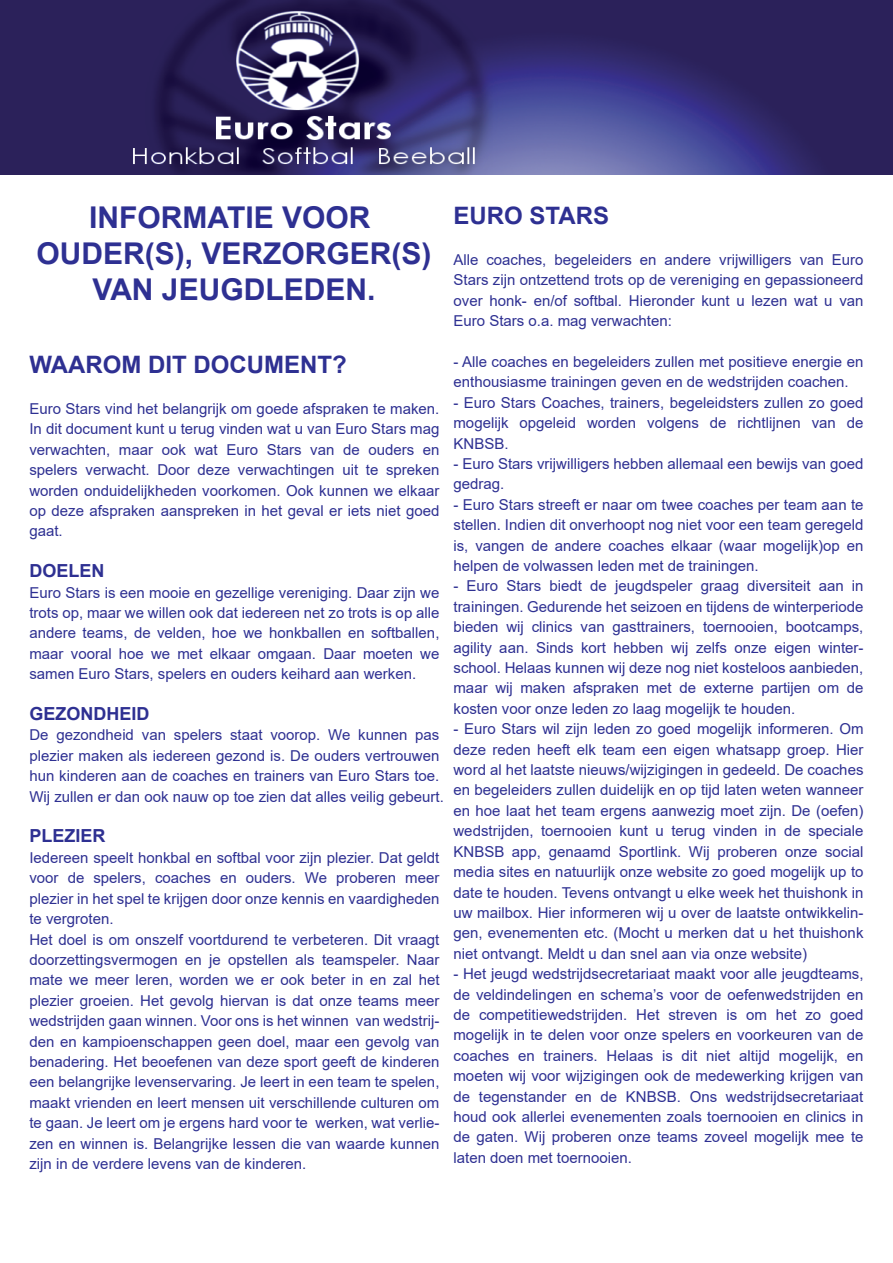
<style>
.page{position:relative;width:893px;height:1263px;background:#fff}
.page>*{position:absolute;margin:0;border:0;box-sizing:border-box;transform-origin:0 0}
.t1{font:700 30px/36px "Arial";color:#2e3092;text-align:center}
.t2{font:700 24px "Arial";color:#2e3092}
.t3{font:700 18px "Arial";color:#2e3092}
.t4{font:15px/20.4px "Arial";color:#2e3092;text-align:justify}
</style>
<div class="page">
<img style="left:0;top:0;width:893px;height:175px">
<h1 class="t1" style="left:36px;top:200px;width:397px">INFORMATIE VOOR<br>OUDER(S), VERZORGER(S)<br>VAN JEUGDLEDEN.</h1>
<h2 class="t2" style="left:29px;top:348px;width:319px">WAAROM DIT DOCUMENT?</h2>
<p class="t4" style="left:29px;top:398px;width:412px">Euro Stars vind het belangrijk om goede afspraken te maken.<br>In dit document kunt u terug vinden wat u van Euro Stars mag verwachten, maar ook wat Euro Stars van de ouders en spelers verwacht. Door deze verwachtingen uit te spreken worden onduidelijkheden voorkomen. Ook kunnen we elkaar op deze afspraken aanspreken in het geval er iets niet goed gaat.</p>
<p class="t3" style="left:29px;top:558px;width:77px">DOELEN</p>
<p class="t4" style="left:29px;top:582px;width:412px">Euro Stars is een mooie en gezellige vereniging. Daar zijn we trots op, maar we willen ook dat iedereen net zo trots is op alle andere teams, de velden, hoe we honkballen en softballen, maar vooral hoe we met elkaar omgaan. Daar moeten we samen Euro Stars, spelers en ouders keihard aan werken.</p>
<p class="t3" style="left:29px;top:701px;width:122px">GEZONDHEID</p>
<p class="t4" style="left:29px;top:725px;width:416px;text-align:left">De gezondheid van spelers staat voorop. We kunnen pas plezier maken als iedereen gezond is. De ouders vertrouwen hun kinderen aan de coaches en trainers van Euro Stars toe.<br>Wij zullen er dan ook nauw op toe zien dat alles veilig gebeurt.</p>
<p class="t3" style="left:29px;top:823px;width:78px">PLEZIER</p>
<p class="t4" style="left:29px;top:847px;width:412px;text-align:left">Iedereen speelt honkbal en softbal voor zijn plezier. Dat geldt voor de spelers, coaches en ouders. We proberen meer plezier in het spel te krijgen door onze kennis en vaardigheden te vergroten.<br>Het doel is om onszelf voortdurend te verbeteren. Dit vraagt doorzettingsvermogen en je opstellen als teamspeler. Naar mate we meer leren, worden we er ook beter in en zal het plezier groeien. Het gevolg hiervan is dat onze teams meer wedstrijden gaan winnen. Voor ons is het winnen van wedstrij&shy;den en kampioenschappen geen doel, maar een gevolg van benadering. Het beoefenen van deze sport geeft de kinderen een belangrijke levenservaring. Je leert in een team te spelen, maakt vrienden en leert mensen uit verschillende culturen om te gaan. Je leert om je ergens hard voor te werken, wat verlie&shy;zen en winnen is. Belangrijke lessen die van waarde kunnen zijn in de verdere levens van de kinderen.</p>
<h2 class="t2" style="left:453px;top:199px;width:157px">EURO STARS</h2>
<p class="t4" style="left:453px;top:249px;width:412px">Alle coaches, begeleiders en andere vrijwilligers van Euro Stars zijn ontzettend trots op de vereniging en gepassioneerd over honk- en/of softbal. Hieronder kunt u lezen wat u van Euro Stars o.a. mag verwachten:</p>
<p class="t4" style="left:453px;top:351px;width:411px">- Alle coaches en begeleiders zullen met positieve energie en enthousiasme trainingen geven en de wedstrijden coachen.</p>
<p class="t4" style="left:453px;top:392px;width:411px">- Euro Stars Coaches, trainers, begeleidsters zullen zo goed mogelijk opgeleid worden volgens de richtlijnen van de KNBSB.</p>
<p class="t4" style="left:453px;top:453px;width:411px">- Euro Stars vrijwilligers hebben allemaal een bewijs van goed gedrag.</p>
<p class="t4" style="left:453px;top:494px;width:412px">- Euro Stars streeft er naar om twee coaches per team aan te stellen. Indien dit onverhoopt nog niet voor een team geregeld is, vangen de andere coaches elkaar (waar mogelijk)op en helpen de volwassen leden met de trainingen.</p>
<p class="t4" style="left:453px;top:576px;width:411px">- Euro Stars biedt de jeugdspeler graag diversiteit aan in trainingen. Gedurende het seizoen en tijdens de winterperiode bieden wij clinics van gasttrainers, toernooien, bootcamps, agility aan. Sinds kort hebben wij zelfs onze eigen winter&shy;school. Helaas kunnen wij deze nog niet kosteloos aanbieden, maar wij maken afspraken met de externe partijen om de kosten voor onze leden zo laag mogelijk te houden.</p>
<p class="t4" style="left:453px;top:719px;width:412px">- Euro Stars wil zijn leden zo goed mogelijk informeren. Om deze reden heeft elk team een eigen whatsapp groep. Hier word al het laatste nieuws/wijzigingen in gedeeld. De coaches en begeleiders zullen duidelijk en op tijd laten weten wanneer en hoe laat het team ergens aanwezig moet zijn. De (oefen) wedstrijden, toernooien kunt u terug vinden in de speciale KNBSB app, genaamd Sportlink. Wij proberen onze social media sites en natuurlijk onze website zo goed mogelijk up to date te houden. Tevens ontvangt u elke week het thuishonk in uw mailbox. Hier informeren wij u over de laatste ontwikkelin&shy;gen, evenementen etc. (Mocht u merken dat u het thuishonk niet ontvangt. Meldt u dan snel aan via onze website)</p>
<p class="t4" style="left:453px;top:963px;width:412px">- Het jeugd wedstrijdsecretariaat maakt voor alle jeugdteams, de veldindelingen en schema’s voor de oefenwedstrijden en de competitiewedstrijden. Het streven is om het zo goed mogelijk in te delen voor onze spelers en voorkeuren van de coaches en trainers. Helaas is dit niet altijd mogelijk, en moeten wij voor wijzigingen ook de medewerking krijgen van de tegenstander en de KNBSB. Ons wedstrijdsecretariaat houd ook allerlei evenementen zoals toernooien en clinics in de gaten. Wij proberen onze teams zoveel mogelijk mee te laten doen met toernooien.</p>
</div>
